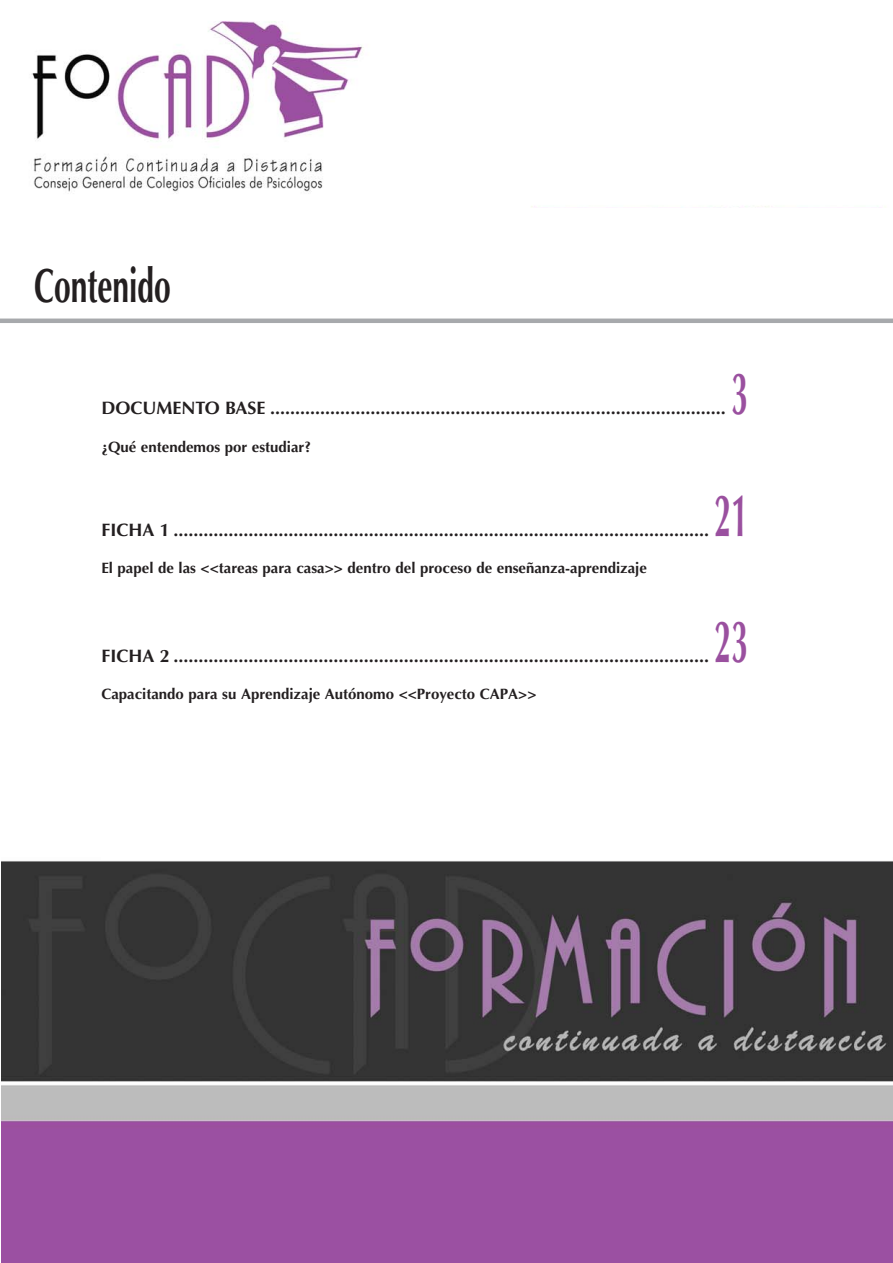
<style>
.page{position:relative;width:893px;height:1263px;background:#fff}
.page>*{position:absolute;margin:0;border:0;box-sizing:border-box;transform-origin:0 0}
.t1{font:700 60px "Optima";color:#9a509f;scale:.5 1}
.t2{font:700 48px "Optima";color:#231f20;scale:.62 1}
.t3{font:700 18px "Optima";color:#231f20}
.t4{font:700 15px "Optima";color:#231f20}
</style>
<div class="page">
<img style="left:1px;top:21px;width:891px;height:1242px">
<div style="left:101px;top:209px;width:790px;height:651px;background:#fff"></div>
<div style="left:34px;top:258px;width:293px;height:72px;background:#fff"></div>
<hr style="left:0;top:319px;width:892px;height:4px;background:#a7a9ac">
<h2 class="t2" style="left:34px;top:266px;width:222px">Contenido</h2>
<h1 class="t1" style="left:731px;top:369px;width:35px">3</h1>
<p class="t3" style="left:101px;top:401px;width:626px">DOCUMENTO BASE ...........................................................................................</p>
<p class="t4" style="left:101px;top:440px;width:211px">¿Qué entendemos por estudiar?</p>
<h1 class="t1" style="left:714px;top:491px;width:68px">21</h1>
<p class="t3" style="left:101px;top:522px;width:609px">FICHA 1 ...........................................................................................................</p>
<p class="t4" style="left:101px;top:562px;width:547px">El papel de las &lt;&lt;tareas para casa&gt;&gt; dentro del proceso de enseñanza-aprendizaje</p>
<h1 class="t1" style="left:714px;top:617px;width:68px">23</h1>
<p class="t3" style="left:101px;top:648px;width:609px">FICHA 2 ...........................................................................................................</p>
<p class="t4" style="left:101px;top:688px;width:436px">Capacitando para su Aprendizaje Autónomo &lt;&lt;Proyecto CAPA&gt;&gt;</p>
</div>
